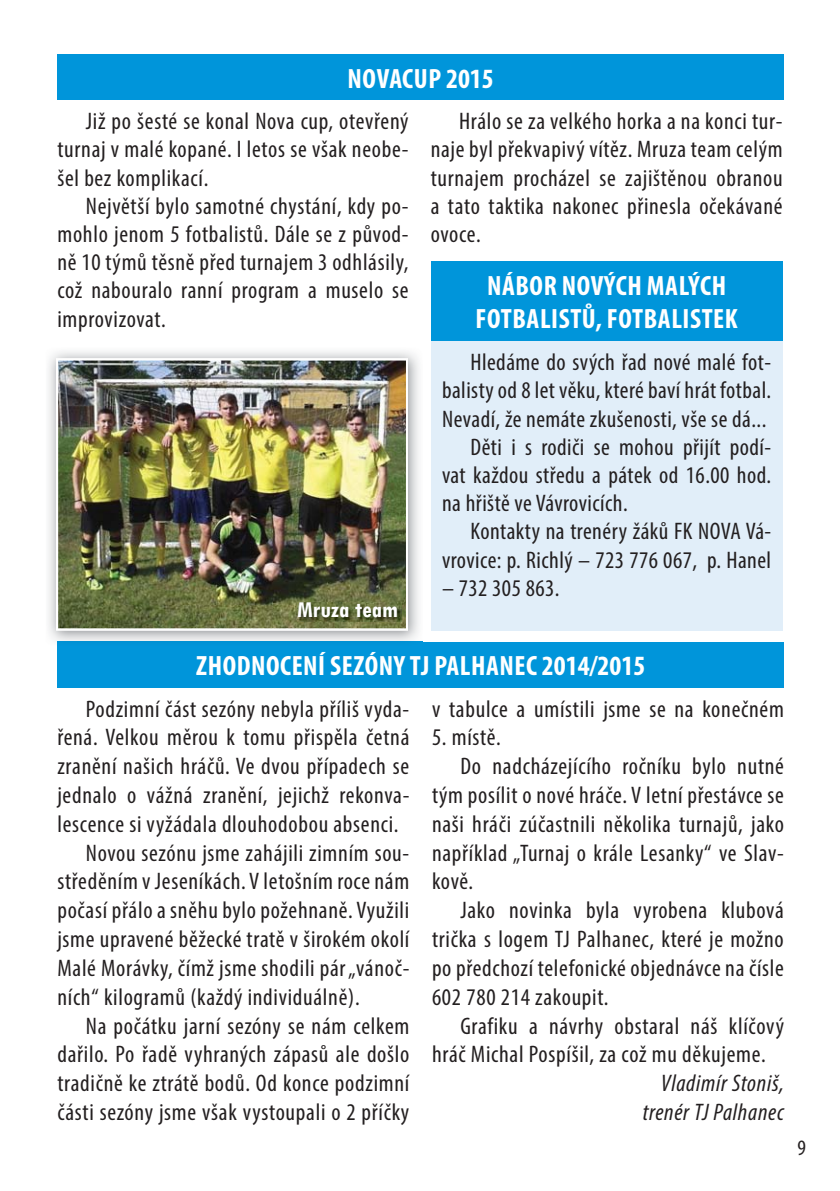
<style>
.page{position:relative;width:840px;height:1191px;background:#fff}
.page>*{position:absolute;margin:0;border:0;box-sizing:border-box;transform-origin:0 0}
.t1{font:700 condensed 28px/33.6px "Myriad Pro";letter-spacing:.02em;color:#fff;text-align:center}
.t2{font:700 condensed 28px "Myriad Pro";color:#fff}
.t3{font:condensed 24px/28.2px "Myriad Pro";letter-spacing:.03em;color:#231f20;text-align:justify}
.t4{font:italic condensed 24px/28.8px "Myriad Pro";letter-spacing:.03em;color:#231f20;text-align:right}
.t5{font:700 condensed 24px "Tw Cen";color:#fff}
.t6{font:condensed 22px "Myriad Pro";color:#231f20}
</style>
<div class="page">
<div style="left:57px;top:642px;width:726px;height:45px;background:#0095da"></div>
<div style="left:430px;top:341px;width:352px;height:289px;background:#e1eef9"></div>
<div style="left:430px;top:261px;width:352px;height:80px;background:#0095da"></div>
<div style="left:57px;top:55px;width:726px;height:45px;background:#0095da"></div>
<img style="left:48px;top:351px;width:374px;height:291px">
<img style="left:56px;top:358px;width:352px;height:272px">
<img style="left:297px;top:602px;width:104px;height:19px">
<p class="t2" style="left:347px;top:68px;width:148px">NOVACUP 2015</p>
<p class="t3" style="left:430px;top:109px;width:353px;text-indent:28px">Hrálo se za velkého horka a na konci tur&shy;naje byl překvapivý vítěz. Mruza team celým turnajem procházel se zajištěnou obranou a tato taktika nakonec přinesla očekávané ovoce.</p>
<p class="t3" style="left:57px;top:109px;width:352px;text-indent:28px">Již po šesté se konal Nova cup, otevřený turnaj v malé kopané. I letos se však neobe&shy;šel bez komplikací.</p>
<p class="t3" style="left:57px;top:194px;width:352px;text-indent:28px">Největší bylo samotné chystání, kdy po&shy;mohlo jenom 5 fotbalistů. Dále se z původ&shy;ně 10 týmů těsně před turnajem 3 odhlásily, což nabouralo ranní program a muselo se improvizovat.</p>
<p class="t1" style="left:475px;top:271px;width:263px">NÁBOR NOVÝCH MALÝCH<br>FOTBALISTŮ, FOTBALISTEK</p>
<p class="t5" style="left:297px;top:597px;width:102px">Mruza team</p>
<p class="t3" style="left:470px;top:350px;width:302px">Hledáme do svých řad nové malé fot-</p>
<p class="t3" style="left:442px;top:379px;width:330px">balisty od 8 let věku, které baví hrát fotbal.</p>
<p class="t3" style="left:442px;top:407px;width:325px">Nevadí, že nemáte zkušenosti, vše se dá...</p>
<p class="t3" style="left:470px;top:435px;width:302px">Děti i s rodiči se mohou přijít podí-</p>
<p class="t3" style="left:442px;top:463px;width:330px">vat každou středu a pátek od 16.00 hod.</p>
<p class="t3" style="left:442px;top:491px;width:187px">na hřiště ve Vávrovicích.</p>
<p class="t3" style="left:470px;top:520px;width:302px">Kontakty na trenéry žáků FK NOVA Vá-</p>
<p class="t3" style="left:442px;top:548px;width:330px">vrovice: p. Richlý – 723 776 067, p. Hanel</p>
<p class="t3" style="left:442px;top:576px;width:119px">– 732 305 863.</p>
<p class="t1" style="left:196px;top:652px;width:450px">ZHODNOCENÍ SEZÓNY TJ PALHANEC 2014/2015</p>
<p class="t3" style="left:86px;top:697px;width:325px">Podzimní část sezóny nebyla příliš vyda-</p>
<p class="t3" style="left:57px;top:725px;width:353px">řená. Velkou měrou k tomu přispěla četná</p>
<p class="t3" style="left:57px;top:754px;width:353px">zranění našich hráčů. Ve dvou případech se</p>
<p class="t3" style="left:57px;top:783px;width:353px">jednalo o vážná zranění, jejichž rekonva-</p>
<p class="t3" style="left:57px;top:812px;width:342px">lescence si vyžádala dlouhodobou absenci.</p>
<p class="t3" style="left:86px;top:841px;width:325px">Novou sezónu jsme zahájili zimním sou-</p>
<p class="t3" style="left:57px;top:869px;width:353px">středěním v Jeseníkách. V letošním roce nám</p>
<p class="t3" style="left:57px;top:898px;width:353px">počasí přálo a sněhu bylo požehnaně. Využili</p>
<p class="t3" style="left:57px;top:927px;width:353px">jsme upravené běžecké tratě v širokém okolí</p>
<p class="t3" style="left:57px;top:956px;width:353px">Malé Morávky, čímž jsme shodili pár „vánoč-</p>
<p class="t3" style="left:57px;top:985px;width:303px">ních“ kilogramů (každý individuálně).</p>
<p class="t3" style="left:86px;top:1013px;width:325px">Na počátku jarní sezóny se nám celkem</p>
<p class="t3" style="left:57px;top:1042px;width:353px">dařilo. Po řadě vyhraných zápasů ale došlo</p>
<p class="t3" style="left:57px;top:1071px;width:353px">tradičně ke ztrátě bodů. Od konce podzimní</p>
<p class="t3" style="left:57px;top:1100px;width:353px">části sezóny jsme však vystoupali o 2 příčky</p>
<p class="t3" style="left:432px;top:697px;width:353px">v tabulce a umístili jsme se na konečném</p>
<p class="t3" style="left:432px;top:725px;width:70px">5. místě.</p>
<p class="t3" style="left:460px;top:754px;width:325px">Do nadcházejícího ročníku bylo nutné</p>
<p class="t3" style="left:432px;top:783px;width:353px">tým posílit o nové hráče. V letní přestávce se</p>
<p class="t3" style="left:432px;top:812px;width:353px">naši hráči zúčastnili několika turnajů, jako</p>
<p class="t3" style="left:432px;top:841px;width:353px">například „Turnaj o krále Lesanky“ ve Slav-</p>
<p class="t3" style="left:432px;top:869px;width:43px">kově.</p>
<p class="t3" style="left:460px;top:898px;width:325px">Jako novinka byla vyrobena klubová</p>
<p class="t3" style="left:432px;top:927px;width:353px">trička s logem TJ Palhanec, které je možno</p>
<p class="t3" style="left:432px;top:956px;width:353px">po předchozí telefonické objednávce na čísle</p>
<p class="t3" style="left:432px;top:985px;width:178px">602 780 214 zakoupit.</p>
<p class="t3" style="left:460px;top:1013px;width:325px">Grafiku a návrhy obstaral náš klíčový</p>
<p class="t3" style="left:432px;top:1042px;width:335px">hráč Michal Pospíšil, za což mu děkujeme.</p>
<p class="t4" style="left:642px;top:1068px;width:143px">Vladimír Stoniš, trenér TJ Palhanec</p>
<p class="t6" style="left:797px;top:1139px;width:10px">9</p>
</div>
